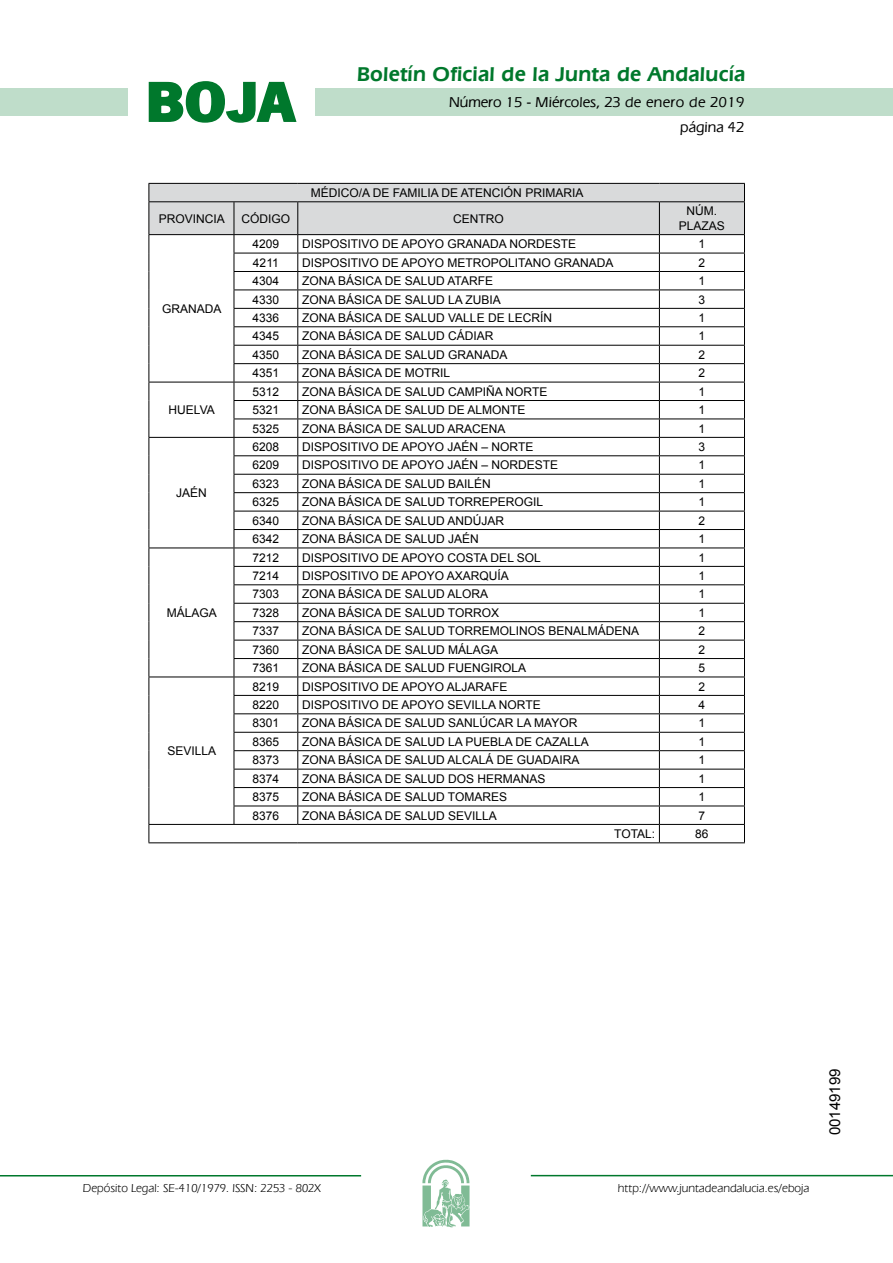
<style>
.page{position:relative;width:893px;height:1263px;background:#fff}
.page>*{position:absolute;margin:0;border:0;box-sizing:border-box;transform-origin:0 0}
.t1{font:700 57.75px "News Got T";color:#00782c;scale:1.14 1}
.t2{font:600 21px "Eras IT Cby BT";letter-spacing:.01em;color:#00782c}
.t3{font:500 15px/24.5px "Eras IT Cby BT";color:#000;text-align:right}
.t4{font:15px "Arial";color:#000}
.t5{font:12px/14.4px "Arial";color:#000;text-align:center}
.t6{font:12px "Eras IT Cby BT";color:#000}
</style>
<div class="page">
<div style="left:315px;top:88px;width:577px;height:28px;background:#bfddca"></div>
<div style="left:0;top:88px;width:128px;height:28px;background:#bfddca"></div>
<hr style="left:0;top:1175px;width:361px;height:2px;background:#00782c">
<svg style="left:422px;top:1159px;width:47px;height:68px"></svg>
<hr style="left:531px;top:1175px;width:361px;height:1px;background:#00782c">
<svg style="left:148px;top:81px;width:149px;height:42px"></svg>
<hr style="left:148px;top:842px;width:86px;height:1px;background:#000">
<hr style="left:234px;top:842px;width:64px;height:1px;background:#000">
<hr style="left:298px;top:842px;width:361px;height:1px;background:#000">
<hr style="left:659px;top:842px;width:85px;height:1px;background:#000">
<svg style="left:148px;top:183px;width:597px;height:659px"></svg>
<h1 class="t1" style="left:145px;top:68px;width:133px">BOJA</h1>
<h2 class="t2" style="left:357px;top:62px;width:390px">Boletín Oficial de la Junta de Andalucía</h2>
<p class="t3" style="left:449px;top:90px;width:297px">Número 15 - Miércoles, 23 de enero de 2019 página 42</p>
<p class="t5" style="left:311px;top:186px;width:274px">MÉDICO/A DE FAMILIA DE ATENCIÓN PRIMARIA</p>
<p class="t5" style="left:159px;top:211px;width:68px">PROVINCIA</p>
<p class="t5" style="left:241px;top:211px;width:50px">CÓDIGO</p>
<p class="t5" style="left:453px;top:211px;width:52px">CENTRO</p>
<p class="t5" style="left:679px;top:204px;width:48px">NÚM.<br>PLAZAS</p>
<p class="t5" style="left:162px;top:301px;width:61px">GRANADA</p>
<p class="t5" style="left:169px;top:403px;width:48px">HUELVA</p>
<p class="t5" style="left:176px;top:486px;width:32px">JAÉN</p>
<p class="t5" style="left:167px;top:606px;width:52px">MÁLAGA</p>
<p class="t5" style="left:167px;top:744px;width:50px">SEVILLA</p>
<p class="t5" style="left:252px;top:237px;width:28px">4209</p>
<p class="t5" style="left:302px;top:237px;width:276px">DISPOSITIVO DE APOYO GRANADA NORDESTE</p>
<p class="t5" style="left:698px;top:237px;width:8px">1</p>
<p class="t5" style="left:253px;top:255px;width:27px">4211</p>
<p class="t5" style="left:302px;top:255px;width:313px">DISPOSITIVO DE APOYO METROPOLITANO GRANADA</p>
<p class="t5" style="left:698px;top:255px;width:8px">2</p>
<p class="t5" style="left:252px;top:274px;width:28px">4304</p>
<p class="t5" style="left:302px;top:274px;width:192px">ZONA BÁSICA DE SALUD ATARFE</p>
<p class="t5" style="left:698px;top:274px;width:8px">1</p>
<p class="t5" style="left:252px;top:292px;width:28px">4330</p>
<p class="t5" style="left:302px;top:292px;width:200px">ZONA BÁSICA DE SALUD LA ZUBIA</p>
<p class="t5" style="left:698px;top:292px;width:8px">3</p>
<p class="t5" style="left:252px;top:311px;width:28px">4336</p>
<p class="t5" style="left:302px;top:311px;width:251px">ZONA BÁSICA DE SALUD VALLE DE LECRÍN</p>
<p class="t5" style="left:698px;top:311px;width:8px">1</p>
<p class="t5" style="left:252px;top:329px;width:28px">4345</p>
<p class="t5" style="left:302px;top:329px;width:193px">ZONA BÁSICA DE SALUD CÁDIAR</p>
<p class="t5" style="left:698px;top:329px;width:8px">1</p>
<p class="t5" style="left:252px;top:348px;width:28px">4350</p>
<p class="t5" style="left:302px;top:348px;width:207px">ZONA BÁSICA DE SALUD GRANADA</p>
<p class="t5" style="left:698px;top:348px;width:8px">2</p>
<p class="t5" style="left:252px;top:366px;width:28px">4351</p>
<p class="t5" style="left:302px;top:366px;width:150px">ZONA BÁSICA DE MOTRIL</p>
<p class="t5" style="left:698px;top:366px;width:8px">2</p>
<p class="t5" style="left:252px;top:384px;width:28px">5312</p>
<p class="t5" style="left:302px;top:384px;width:247px">ZONA BÁSICA DE SALUD CAMPIÑA NORTE</p>
<p class="t5" style="left:698px;top:384px;width:8px">1</p>
<p class="t5" style="left:252px;top:403px;width:28px">5321</p>
<p class="t5" style="left:302px;top:403px;width:225px">ZONA BÁSICA DE SALUD DE ALMONTE</p>
<p class="t5" style="left:698px;top:403px;width:8px">1</p>
<p class="t5" style="left:252px;top:421px;width:28px">5325</p>
<p class="t5" style="left:302px;top:421px;width:205px">ZONA BÁSICA DE SALUD ARACENA</p>
<p class="t5" style="left:698px;top:421px;width:8px">1</p>
<p class="t5" style="left:252px;top:440px;width:28px">6208</p>
<p class="t5" style="left:302px;top:440px;width:233px">DISPOSITIVO DE APOYO JAÉN – NORTE</p>
<p class="t5" style="left:698px;top:440px;width:8px">3</p>
<p class="t5" style="left:252px;top:458px;width:28px">6209</p>
<p class="t5" style="left:302px;top:458px;width:258px">DISPOSITIVO DE APOYO JAÉN – NORDESTE</p>
<p class="t5" style="left:698px;top:458px;width:8px">1</p>
<p class="t5" style="left:252px;top:477px;width:28px">6323</p>
<p class="t5" style="left:302px;top:477px;width:190px">ZONA BÁSICA DE SALUD BAILÉN</p>
<p class="t5" style="left:698px;top:477px;width:8px">1</p>
<p class="t5" style="left:252px;top:495px;width:28px">6325</p>
<p class="t5" style="left:302px;top:495px;width:242px">ZONA BÁSICA DE SALUD TORREPEROGIL</p>
<p class="t5" style="left:698px;top:495px;width:8px">1</p>
<p class="t5" style="left:252px;top:513px;width:28px">6340</p>
<p class="t5" style="left:302px;top:513px;width:204px">ZONA BÁSICA DE SALUD ANDÚJAR</p>
<p class="t5" style="left:698px;top:513px;width:8px">2</p>
<p class="t5" style="left:252px;top:532px;width:28px">6342</p>
<p class="t5" style="left:302px;top:532px;width:178px">ZONA BÁSICA DE SALUD JAÉN</p>
<p class="t5" style="left:698px;top:532px;width:8px">1</p>
<p class="t5" style="left:252px;top:550px;width:28px">7212</p>
<p class="t5" style="left:302px;top:550px;width:240px">DISPOSITIVO DE APOYO COSTA DEL SOL</p>
<p class="t5" style="left:698px;top:550px;width:8px">1</p>
<p class="t5" style="left:252px;top:569px;width:28px">7214</p>
<p class="t5" style="left:302px;top:569px;width:208px">DISPOSITIVO DE APOYO AXARQUÍA</p>
<p class="t5" style="left:698px;top:569px;width:8px">1</p>
<p class="t5" style="left:252px;top:587px;width:28px">7303</p>
<p class="t5" style="left:302px;top:587px;width:188px">ZONA BÁSICA DE SALUD ALORA</p>
<p class="t5" style="left:698px;top:587px;width:8px">1</p>
<p class="t5" style="left:252px;top:606px;width:28px">7328</p>
<p class="t5" style="left:302px;top:606px;width:198px">ZONA BÁSICA DE SALUD TORROX</p>
<p class="t5" style="left:698px;top:606px;width:8px">1</p>
<p class="t5" style="left:252px;top:624px;width:28px">7337</p>
<p class="t5" style="left:302px;top:624px;width:338px">ZONA BÁSICA DE SALUD TORREMOLINOS BENALMÁDENA</p>
<p class="t5" style="left:698px;top:624px;width:8px">2</p>
<p class="t5" style="left:252px;top:642px;width:28px">7360</p>
<p class="t5" style="left:302px;top:642px;width:198px">ZONA BÁSICA DE SALUD MÁLAGA</p>
<p class="t5" style="left:698px;top:642px;width:8px">2</p>
<p class="t5" style="left:252px;top:661px;width:28px">7361</p>
<p class="t5" style="left:302px;top:661px;width:226px">ZONA BÁSICA DE SALUD FUENGIROLA</p>
<p class="t5" style="left:698px;top:661px;width:8px">5</p>
<p class="t5" style="left:252px;top:679px;width:28px">8219</p>
<p class="t5" style="left:302px;top:679px;width:207px">DISPOSITIVO DE APOYO ALJARAFE</p>
<p class="t5" style="left:698px;top:679px;width:8px">2</p>
<p class="t5" style="left:252px;top:698px;width:28px">8220</p>
<p class="t5" style="left:302px;top:698px;width:240px">DISPOSITIVO DE APOYO SEVILLA NORTE</p>
<p class="t5" style="left:698px;top:698px;width:8px">4</p>
<p class="t5" style="left:252px;top:716px;width:28px">8301</p>
<p class="t5" style="left:302px;top:716px;width:277px">ZONA BÁSICA DE SALUD SANLÚCAR LA MAYOR</p>
<p class="t5" style="left:698px;top:716px;width:8px">1</p>
<p class="t5" style="left:252px;top:735px;width:28px">8365</p>
<p class="t5" style="left:302px;top:735px;width:288px">ZONA BÁSICA DE SALUD LA PUEBLA DE CAZALLA</p>
<p class="t5" style="left:698px;top:735px;width:8px">1</p>
<p class="t5" style="left:252px;top:753px;width:28px">8373</p>
<p class="t5" style="left:302px;top:753px;width:279px">ZONA BÁSICA DE SALUD ALCALÁ DE GUADAIRA</p>
<p class="t5" style="left:698px;top:753px;width:8px">1</p>
<p class="t5" style="left:252px;top:771px;width:28px">8374</p>
<p class="t5" style="left:302px;top:771px;width:245px">ZONA BÁSICA DE SALUD DOS HERMANAS</p>
<p class="t5" style="left:698px;top:771px;width:8px">1</p>
<p class="t5" style="left:252px;top:790px;width:28px">8375</p>
<p class="t5" style="left:302px;top:790px;width:206px">ZONA BÁSICA DE SALUD TOMARES</p>
<p class="t5" style="left:698px;top:790px;width:8px">1</p>
<p class="t5" style="left:252px;top:808px;width:28px">8376</p>
<p class="t5" style="left:302px;top:808px;width:196px">ZONA BÁSICA DE SALUD SEVILLA</p>
<p class="t5" style="left:698px;top:808px;width:8px">7</p>
<p class="t5" style="left:614px;top:827px;width:42px">TOTAL:</p>
<p class="t5" style="left:695px;top:827px;width:15px">86</p>
<p class="t6" style="left:83px;top:1181px;width:239px">Depósito Legal: SE-410/1979. ISSN: 2253 - 802X</p>
<p class="t6" style="left:618px;top:1181px;width:193px">http://www.juntadeandalucia.es/eboja</p>
<p class="t4" style="left:825px;top:1135px;width:68px;rotate:-90deg">00149199</p>
</div>
